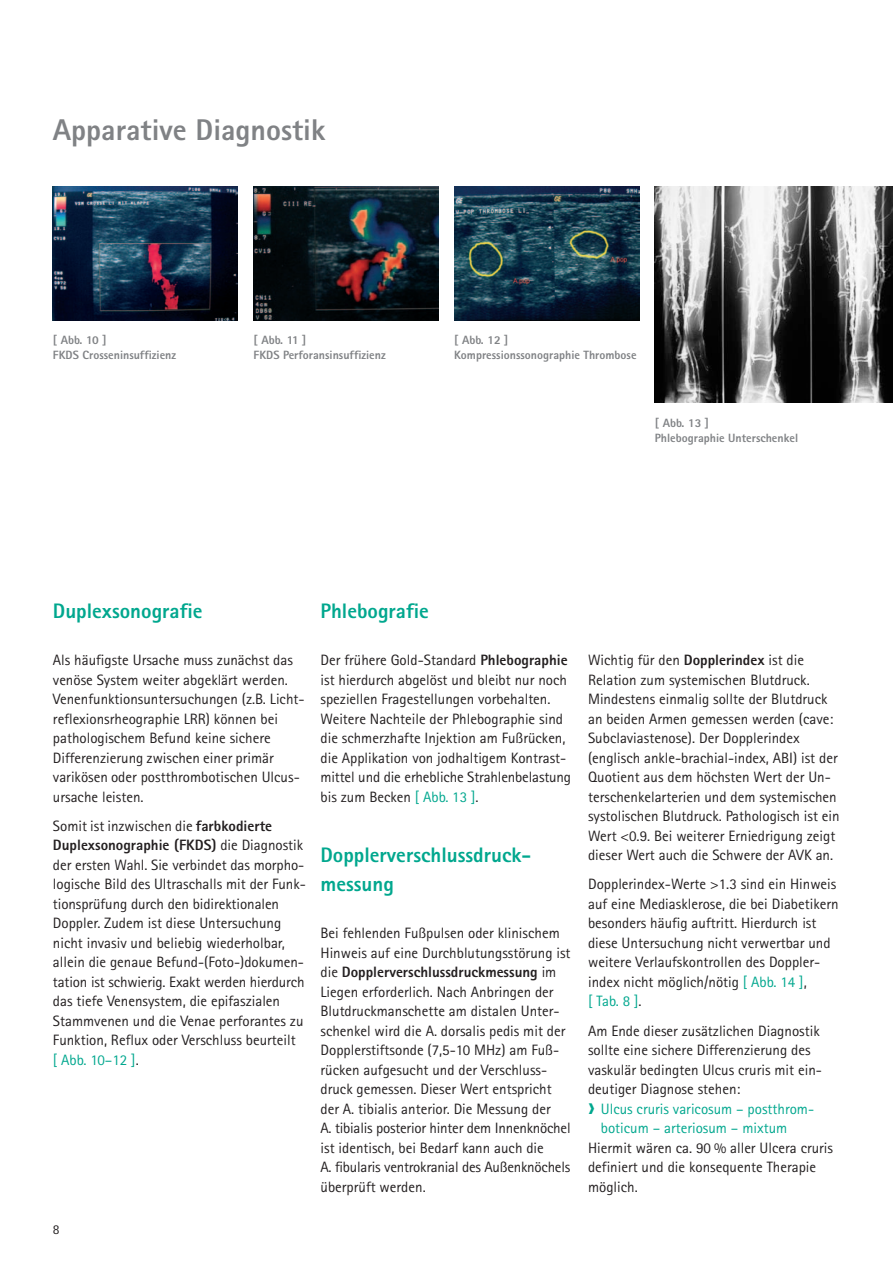
<style>
.page{position:relative;width:893px;height:1263px;background:#fff}
.page>*{position:absolute;margin:0;border:0;box-sizing:border-box;transform-origin:0 0}
.t1{font:800 30px "Rotis Sans Serif";color:#808285}
.t2{font:800 21px/29.2px "Rotis Sans Serif";color:#00a78e}
.t3{font:15px/19.5px "Rotis Sans Serif";color:#231f20}
.t4{font:15px "Rotis Sans Serif";color:#00a78e}
.t5{font:13.5px "Rotis Sans Serif";color:#231f20}
.t6{font:800 12px/15px "Rotis Sans Serif";color:#808285}
.s1{font-weight:800}
.s2{color:#00a78e}
.s3{font-family:"Monotype Sorts"}
</style>
<div class="page">
<img style="left:254px;top:186px;width:184px;height:134px">
<img style="left:454px;top:186px;width:185px;height:134px">
<img style="left:655px;top:186px;width:237px;height:217px">
<img style="left:53px;top:186px;width:185px;height:134px">
<h1 class="t1" style="left:53px;top:119px;width:274px">Apparative Diagnostik</h1>
<p class="t6" style="left:53px;top:334px;width:125px">[ Abb. 10 ]<br>FKDS Crosseninsuffizienz</p>
<p class="t6" style="left:454px;top:334px;width:184px">[ Abb. 12 ]<br>Kompressionssonographie Thrombose</p>
<p class="t6" style="left:254px;top:334px;width:134px">[ Abb. 11 ]<br>FKDS Perforansinsuffizienz</p>
<p class="t6" style="left:655px;top:417px;width:145px">[ Abb. 13 ]<br>Phlebographie Unterschenkel</p>
<h2 class="t2" style="left:53px;top:599px;width:151px">Duplexsonografie</h2>
<h2 class="t2" style="left:320px;top:599px;width:110px">Phlebografie</h2>
<p class="t3" style="left:53px;top:652px;width:253px">Als häufigste Ursache muss zunächst das venöse System weiter abgeklärt werden.<br>Venenfunktionsuntersuchungen (z.B. Licht&shy;reflexionsrheographie LRR) können bei patho logischem Befund keine sichere Differenzierung zwischen einer primär varikösen oder postthrombotischen Ulcus&shy;ursache leisten.</p>
<p class="t3" style="left:53px;top:818px;width:254px">Somit ist inzwischen die <span class="s1">farbkodierte Duplexsonographie (FKDS)</span> die Diagnostik der ersten Wahl. Sie verbindet das morpho&shy;logische Bild des Ultraschalls mit der Funk&shy;tionsprüfung durch den bidirektionalen Doppler. Zudem ist diese Untersuchung nicht invasiv und beliebig wiederholbar, allein die genaue Befund-(Foto-)dokumen&shy;tation ist schwierig. Exakt werden hierdurch das tiefe Venensystem, die epifaszialen Stammvenen und die Venae perforantes zu Funktion, Reflux oder Verschluss beurteilt<br><span class="s2">[ Abb. 10–12 ]</span>.</p>
<p class="t5" style="left:53px;top:1225px;width:8px">8</p>
<p class="t3" style="left:320px;top:652px;width:252px">Der frühere Gold-Standard <span class="s1">Phlebographie </span>ist hierdurch abgelöst und bleibt nur noch speziellen Fragestellungen vorbehalten.<br>Wei tere Nachteile der Phlebographie sind die schmerzhafte Injektion am Fußrücken, die Applikation von jodhaltigem Kontrast&shy;mittel und die erhebliche Strahlenbelastung bis zum Becken <span class="s2">[ Abb. 13 ]</span>.</p>
<h2 class="t2" style="left:320px;top:843px;width:212px">Dopplerverschlussdruck&shy;messung</h2>
<p class="t3" style="left:320px;top:925px;width:252px">Bei fehlenden Fußpulsen oder klinischem Hinweis auf eine Durchblutungsstörung ist die <span class="s1">Dopplerverschlussdruckmessung</span> im Liegen erforderlich. Nach Anbringen der Blutdruckmanschette am distalen Unter&shy;schenkel wird die A. dorsalis pedis mit der Dopplerstiftsonde (7,5-10 MHz) am Fuß&shy;rücken aufgesucht und der Verschluss&shy;druck gemessen. Dieser Wert entspricht der A. tibialis anterior. Die Messung der<br>A. tibialis posterior hinter dem Innenknöchel ist identisch, bei Bedarf kann auch die<br>A. fibularis ventrokranial des Außenknöchels überprüft werden.</p>
<p class="t3" style="left:588px;top:652px;width:253px">Wichtig für den <span class="s1">Dopplerindex</span> ist die Relation zum systemischen Blutdruck.<br>Mindestens einmalig sollte der Blutdruck an beiden Armen gemessen werden (cave:<br>Subclaviastenose). Der Dopplerindex (englisch ankle-brachial-index, ABI) ist der Quotient aus dem höchsten Wert der Un&shy;terschenkelarterien und dem systemischen systolischen Blutdruck. Pathologisch ist ein Wert &lt;0.9. Bei weiterer Erniedrigung zeigt dieser Wert auch die Schwere der AVK an.</p>
<p class="t3" style="left:588px;top:876px;width:252px">Dopplerindex-Werte &gt;1.3 sind ein Hinweis auf eine Mediasklerose, die bei Diabetikern besonders häufig auftritt. Hierdurch ist diese Untersuchung nicht verwertbar und weitere Verlaufskontrollen des Doppler&shy;index nicht möglich/nötig <span class="s2">[ Abb. 14 ]</span>,<br><span class="s2">[ Tab. 8 ]</span>.</p>
<p class="t3" style="left:588px;top:1022px;width:233px">Am Ende dieser zusätzlichen Diagnostik</p>
<p class="t3" style="left:588px;top:1042px;width:224px">sollte eine sichere Differenzierung des</p>
<p class="t3" style="left:588px;top:1061px;width:235px">vaskulär bedingten Ulcus cruris mit ein-</p>
<p class="t3" style="left:588px;top:1081px;width:154px">deutiger Diagnose stehen:</p>
<p class="t4" style="left:588px;top:1103px;width:228px"><span class="s3">❭</span> Ulcus cruris varicosum – postthrom-</p>
<p class="t4" style="left:601px;top:1123px;width:188px">boticum – arteriosum – mixtum</p>
<p class="t3" style="left:588px;top:1139px;width:247px">Hiermit wären ca. 90 % aller Ulcera cruris definiert und die konsequente Therapie möglich.</p>
</div>
